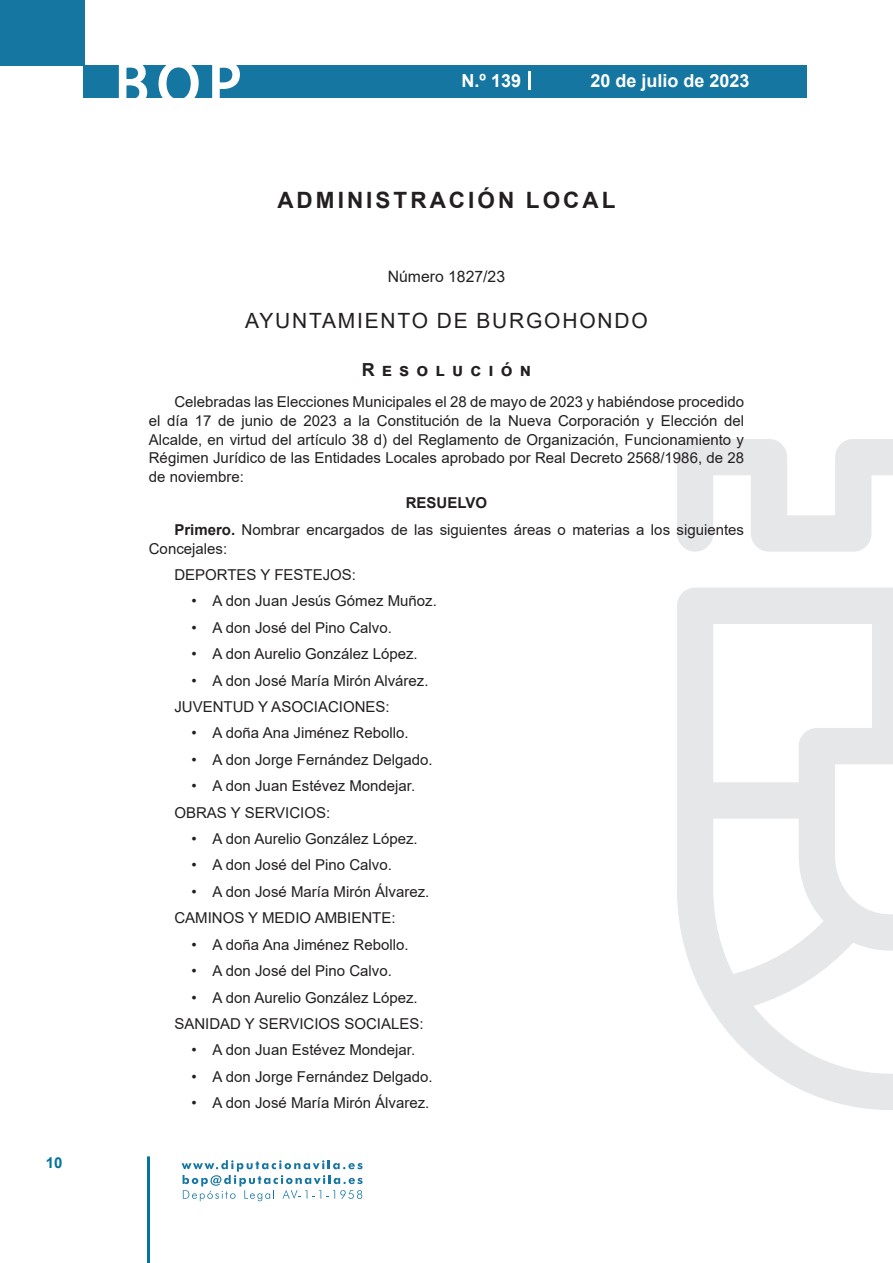
<style>
.page{position:relative;width:893px;height:1263px;background:#fff}
.page>*{position:absolute;margin:0;border:0;box-sizing:border-box;transform-origin:0 0}
.t1{font:500 61.5px "Avant Garde";color:#fff}
.h1__secion{font:700 22.5px "Arial";letter-spacing:.135em;color:#231f20}
.h2__organismo{font:21px "Arial";letter-spacing:.085em;color:#231f20}
.t2{font:700 18px "Arial";color:#fff}
.anuncio{font:700 18px "Arial";letter-spacing:.4em;color:#231f20}
.numero{font:15.75px "Arial";color:#231f20}
.texto_normal{font:15px/18.8px "Arial";color:#231f20;text-align:justify}
.texto_centrado{font:700 15px "Arial";color:#231f20}
.t3{font:700 15px "Arial";color:#04739f}
.s1{font-weight:700}
</style>
<div class="page">
<div style="left:0;top:0;width:85px;height:65px;background:#1676a2"></div>
<div style="left:84px;top:65px;width:723px;height:33px;background:#1676a2"></div>
<svg style="left:118px;top:65px;width:30px;height:33px"></svg>
<svg style="left:158px;top:65px;width:41px;height:33px"></svg>
<svg style="left:212px;top:65px;width:28px;height:33px"></svg>
<svg style="left:182px;top:1160px;width:181px;height:41px"></svg>
<hr style="left:147px;top:1156px;width:3px;height:107px;background:#04739f">
<svg style="left:529px;top:71px;width:2px;height:19px"></svg>
<svg style="left:677px;top:439px;width:216px;height:671px"></svg>
<p class="t3" style="left:46px;top:1152px;width:18px">10</p>
<h1 class="t1" style="left:115px;top:46px;width:128px">BOP</h1>
<p class="t2" style="left:462px;top:68px;width:61px">N.º 139</p>
<p class="t2" style="left:590px;top:68px;width:161px">20 de julio de 2023</p>
<p class="h1__secion" style="left:277px;top:184px;width:340px">ADMINISTRACIÓN LOCAL</p>
<p class="numero" style="left:388px;top:266px;width:119px">Número 1827/23</p>
<p class="h2__organismo" style="left:245px;top:307px;width:404px">AYUNTAMIENTO DE BURGOHONDO</p>
<p class="anuncio" style="left:362px;top:356px;width:171px">Resolución</p>
<p class="texto_normal" style="left:149px;top:392px;width:597px;text-indent:26px">Celebradas las Elecciones Municipales el 28 de mayo de 2023 y habiéndose procedido el día 17 de junio de 2023 a la Constitución de la Nueva Corporación y Elección del Alcalde, en virtud del artículo 38 d) del Reglamento de Organización, Funcionamiento y Régimen Jurídico de las Entidades Locales aprobado por Real Decreto 2568/1986, de 28 de noviembre:</p>
<p class="texto_centrado" style="left:406px;top:493px;width:83px">RESUELVO</p>
<p class="texto_normal" style="left:149px;top:520px;width:597px;text-indent:26px"><span class="s1">Primero.</span> Nombrar encargados de las siguientes áreas o materias a los siguientes<br>Concejales:</p>
<p class="texto_normal" style="left:174px;top:565px;width:183px">DEPORTES Y FESTEJOS:</p>
<p class="texto_normal" style="left:191px;top:592px;width:247px">• A don Juan Jesús Gómez Muñoz.</p>
<p class="texto_normal" style="left:191px;top:618px;width:202px">• A don José del Pino Calvo.</p>
<p class="texto_normal" style="left:191px;top:644px;width:228px">• A don Aurelio González López.</p>
<p class="texto_normal" style="left:191px;top:671px;width:239px">• A don José María Mirón Alvárez.</p>
<p class="texto_normal" style="left:174px;top:697px;width:217px">JUVENTUD Y ASOCIACIONES:</p>
<p class="texto_normal" style="left:191px;top:724px;width:219px">• A doña Ana Jiménez Rebollo.</p>
<p class="texto_normal" style="left:191px;top:750px;width:243px">• A don Jorge Fernández Delgado.</p>
<p class="texto_normal" style="left:191px;top:776px;width:225px">• A don Juan Estévez Mondejar.</p>
<p class="texto_normal" style="left:174px;top:803px;width:157px">OBRAS Y SERVICIOS:</p>
<p class="texto_normal" style="left:191px;top:829px;width:228px">• A don Aurelio González López.</p>
<p class="texto_normal" style="left:191px;top:856px;width:202px">• A don José del Pino Calvo.</p>
<p class="texto_normal" style="left:191px;top:882px;width:240px">• A don José María Mirón Álvarez.</p>
<p class="texto_normal" style="left:174px;top:908px;width:223px">CAMINOS Y MEDIO AMBIENTE:</p>
<p class="texto_normal" style="left:191px;top:935px;width:219px">• A doña Ana Jiménez Rebollo.</p>
<p class="texto_normal" style="left:191px;top:961px;width:202px">• A don José del Pino Calvo.</p>
<p class="texto_normal" style="left:191px;top:988px;width:228px">• A don Aurelio González López.</p>
<p class="texto_normal" style="left:174px;top:1014px;width:251px">SANIDAD Y SERVICIOS SOCIALES:</p>
<p class="texto_normal" style="left:191px;top:1040px;width:225px">• A don Juan Estévez Mondejar.</p>
<p class="texto_normal" style="left:191px;top:1067px;width:243px">• A don Jorge Fernández Delgado.</p>
<p class="texto_normal" style="left:191px;top:1093px;width:240px">• A don José María Mirón Álvarez.</p>
</div>
